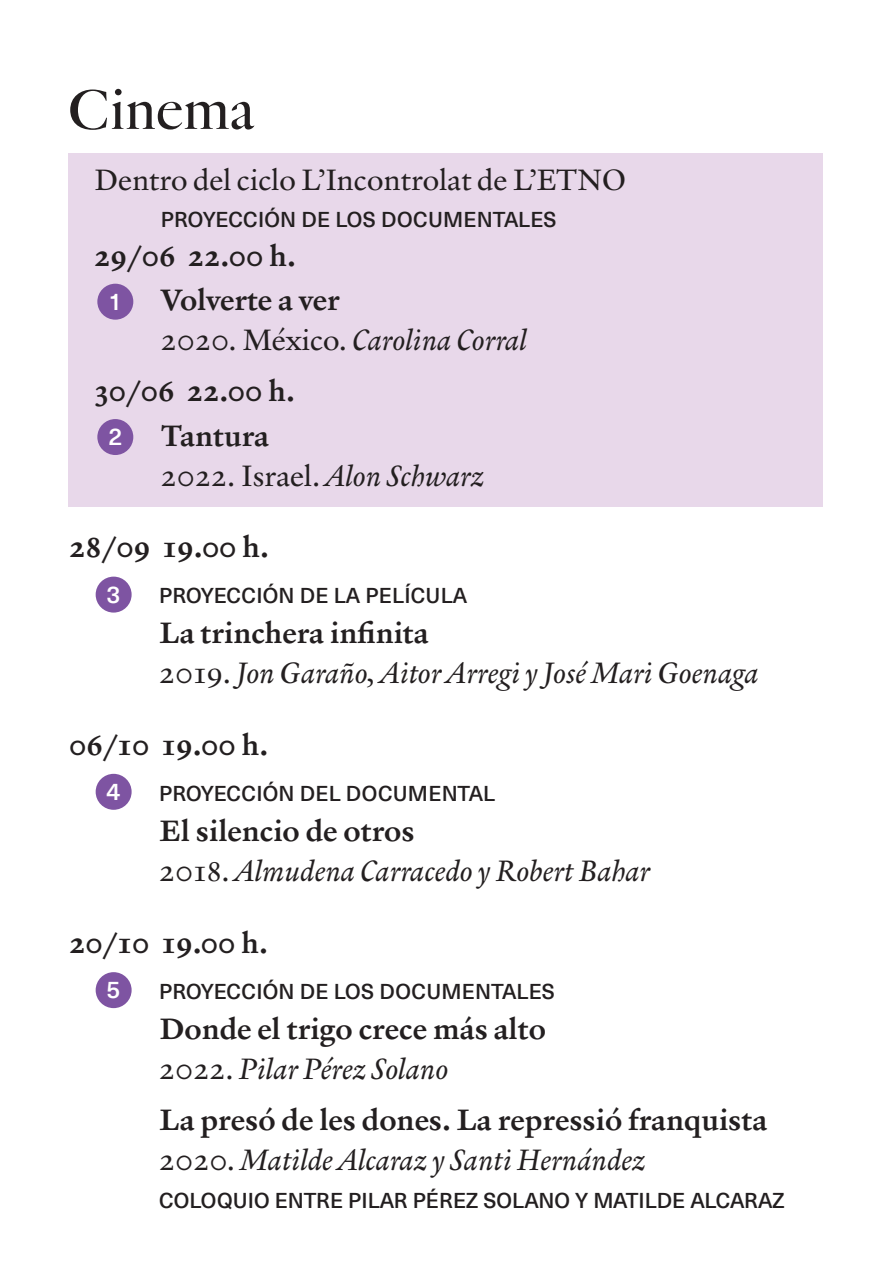
<style>
.page{position:relative;width:893px;height:1276px;background:#fff}
.page>*{position:absolute;margin:0;border:0;box-sizing:border-box;transform-origin:0 0}
.t1{font:700 57px "Verdigris MVB Pro Big";color:#231f20}
.PARRAFO_TEXTO{font:700 30px/39.9px "Verdigris MVB Pro Text";color:#231f20}
.PARRAFO_TEXTO-2{font:italic 30px "Verdigris MVB Pro Text";color:#231f20}
.PARRAFO_TEXTO-3{font:30px "Verdigris MVB Pro Text";color:#231f20}
.PARRAFO_TEXTO-4{font:500 24px "Neue Haas Unica Pro";color:#fff}
.PARRAFO_TEXTO-5{font:500 21px "Neue Haas Unica Pro";letter-spacing:.005em;color:#231f20}
.s1{font-style:normal}
.s2{font-style:italic}
.s3{font-weight:400}
.s4{font-weight:400;font-style:italic}
</style>
<div class="page">
<div style="left:96px;top:576px;width:36px;height:36px;background:#7e54a2;border-radius:50%"></div>
<div style="left:96px;top:774px;width:36px;height:36px;background:#7e54a2;border-radius:50%"></div>
<div style="left:96px;top:972px;width:36px;height:36px;background:#7e54a2;border-radius:50%"></div>
<div style="left:68px;top:153px;width:754px;height:354px;background:#e8d8ea"></div>
<div style="left:97px;top:284px;width:36px;height:36px;background:#7e54a2;border-radius:50%"></div>
<div style="left:97px;top:419px;width:36px;height:36px;background:#7e54a2;border-radius:50%"></div>
<p class="t1" style="left:68px;top:76px;width:188px">Cinema</p>
<p class="PARRAFO_TEXTO-3" style="left:94px;top:158px;width:533px">Dentro del ciclo L’Incontrolat de L’ETNO</p>
<p class="PARRAFO_TEXTO-5" style="left:161px;top:206px;width:397px">PROYECCIÓN DE LOS DOCUMENTALES</p>
<p class="PARRAFO_TEXTO" style="left:94px;top:235px;width:203px">29/06 22.00 h.</p>
<p class="PARRAFO_TEXTO-4" style="left:108px;top:287px;width:15px">1</p>
<p class="PARRAFO_TEXTO" style="left:161px;top:279px;width:180px">Volverte a ver</p>
<p class="PARRAFO_TEXTO-2" style="left:161px;top:320px;width:368px"><span class="s1">2020. México.</span> Carolina Corral</p>
<p class="PARRAFO_TEXTO" style="left:94px;top:370px;width:202px">30/06 22.00 h.</p>
<p class="PARRAFO_TEXTO-4" style="left:108px;top:422px;width:15px">2</p>
<p class="PARRAFO_TEXTO" style="left:161px;top:415px;width:110px">Tantura</p>
<p class="PARRAFO_TEXTO-3" style="left:161px;top:454px;width:325px">2022. Israel. <span class="s2">Alon Schwarz</span></p>
<p class="PARRAFO_TEXTO" style="left:69px;top:525px;width:201px">28/09 19.00 h.</p>
<p class="PARRAFO_TEXTO-5" style="left:159px;top:582px;width:310px">PROYECCIÓN DE LA PELÍCULA</p>
<p class="PARRAFO_TEXTO-4" style="left:107px;top:579px;width:15px">3</p>
<p class="PARRAFO_TEXTO" style="left:159px;top:611px;width:271px">La trinchera infinita</p>
<p class="PARRAFO_TEXTO-2" style="left:159px;top:652px;width:601px"><span class="s1">2019.</span> Jon Garaño, Aitor Arregi y José Mari Goenaga</p>
<p class="PARRAFO_TEXTO" style="left:69px;top:724px;width:200px">06/10 19.00 h.</p>
<p class="PARRAFO_TEXTO-5" style="left:159px;top:781px;width:337px">PROYECCIÓN DEL DOCUMENTAL</p>
<p class="PARRAFO_TEXTO-4" style="left:107px;top:777px;width:15px">4</p>
<p class="PARRAFO_TEXTO" style="left:159px;top:810px;width:257px">El silencio de otros</p>
<p class="PARRAFO_TEXTO-2" style="left:159px;top:850px;width:493px"><span class="s1">2018.</span> Almudena Carracedo y Robert Bahar</p>
<p class="PARRAFO_TEXTO" style="left:69px;top:922px;width:200px">20/10 19.00 h.</p>
<p class="PARRAFO_TEXTO-5" style="left:159px;top:979px;width:397px">PROYECCIÓN DE LOS DOCUMENTALES</p>
<p class="PARRAFO_TEXTO-4" style="left:107px;top:975px;width:15px">5</p>
<p class="PARRAFO_TEXTO" style="left:159px;top:1008px;width:388px">Donde el trigo crece más alto</p>
<p class="PARRAFO_TEXTO-2" style="left:159px;top:1049px;width:291px"><span class="s1">2022.</span> Pilar Pérez Solano</p>
<p class="PARRAFO_TEXTO" style="left:159px;top:1098px;width:610px">La presó de les dones. La repressió franquista<br><span class="s3">2020.</span> <span class="s4">Matilde Alcaraz y Santi Hernández</span></p>
<p class="PARRAFO_TEXTO-5" style="left:159px;top:1187px;width:627px">COLOQUIO ENTRE PILAR PÉREZ SOLANO Y MATILDE ALCARAZ</p>
</div>
